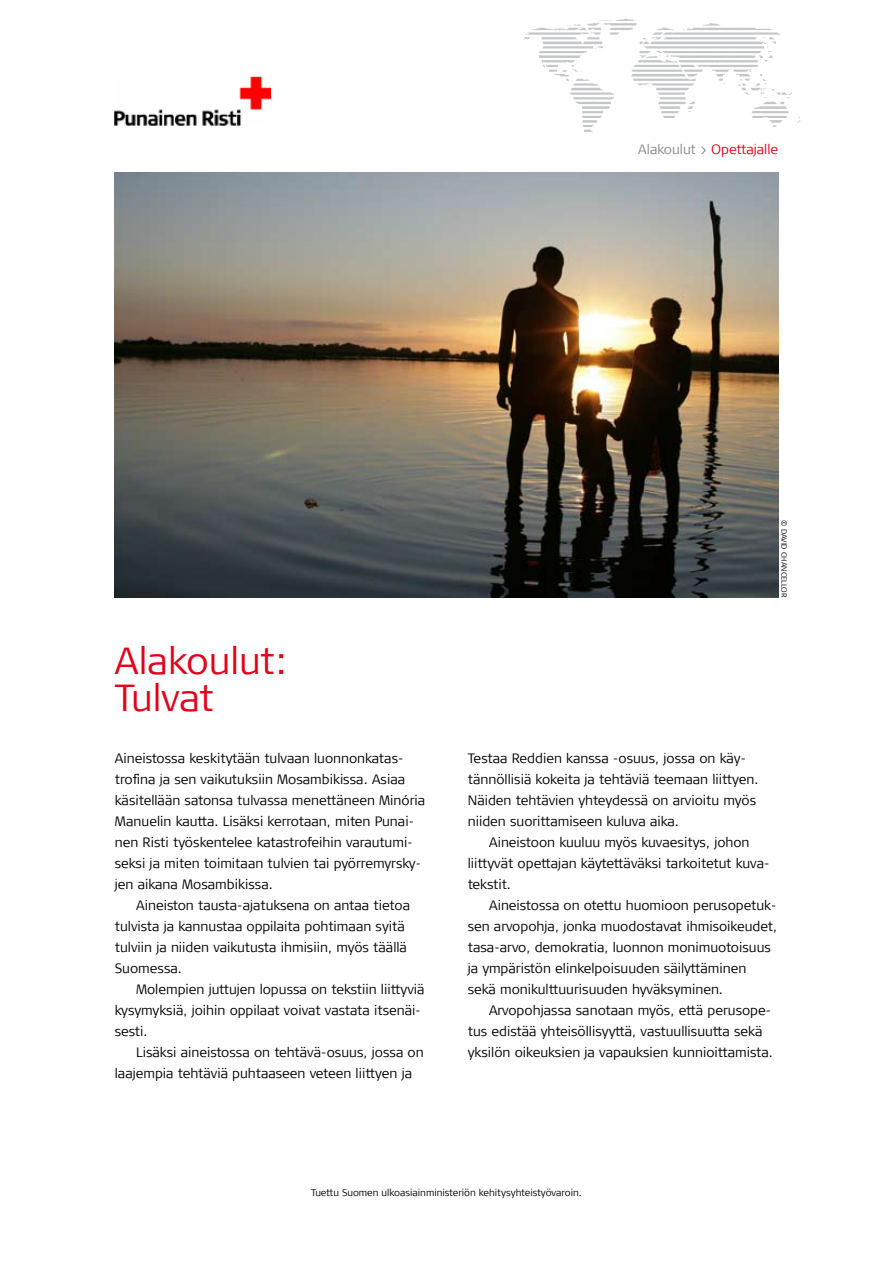
<style>
.page{position:relative;width:893px;height:1263px;background:#fff}
.page>*{position:absolute;margin:0;border:0;box-sizing:border-box;transform-origin:0 0}
.t1{font:300 37.5px/37.5px "Signa Column";color:#e2001a}
.t2{font:300 13.5px/21px "Signa Column";color:#000}
.t3{font:300 13.5px "Signa Column";color:#e2001a}
.t4{font:300 9.75px "Signa Column";color:#000}
.t5{font:300 7.5px "Signa Column";color:#000}
.s1{color:#878889}
</style>
<div class="page">
<img style="left:115px;top:172px;width:663px;height:426px">
<img style="left:115px;top:77px;width:156px;height:49px">
<img style="left:523px;top:18px;width:279px;height:114px">
<p class="t3" style="left:638px;top:141px;width:141px"><span class="s1">Alakoulut &gt;</span> Opettajalle</p>
<h1 class="t1" style="left:115px;top:642px;width:173px">Alakoulut:<br>Tulvat</h1>
<p class="t2" style="left:115px;top:748px;width:312px">Aineistossa keskitytään tulvaan luonnonkatas&shy;trofina ja sen vaikutuksiin Mosambikissa. Asiaa käsitellään satonsa tulvassa menettäneen Minória Manuelin kautta. Lisäksi kerrotaan, miten Punai&shy;nen Risti työskentelee katastrofeihin varautumi&shy;seksi ja miten toimitaan tulvien tai pyörremyrsky&shy;jen aikana Mosambikissa.</p>
<p class="t2" style="left:115px;top:895px;width:297px;text-indent:21px">Aineiston tausta-ajatuksena on antaa tietoa tulvista ja kannustaa oppilaita pohtimaan syitä tulviin ja niiden vaikutusta ihmisiin, myös täällä Suomessa.</p>
<p class="t2" style="left:115px;top:979px;width:311px;text-indent:21px">Molempien juttujen lopussa on tekstiin liittyviä kysymyksiä, joihin oppilaat voivat vastata itsenäi&shy;sesti.</p>
<p class="t2" style="left:115px;top:1042px;width:310px;text-indent:21px">Lisäksi aineistossa on tehtävä-osuus, jossa on laajempia tehtäviä puhtaaseen veteen liittyen ja</p>
<p class="t5" style="left:788px;top:520px;width:78px;rotate:90deg">© David Chancellor</p>
<p class="t2" style="left:468px;top:747px;width:292px">Testaa Reddien kanssa -osuus, jossa on käy&shy;tännöllisiä kokeita ja tehtäviä teemaan liittyen.<br>Näiden tehtävien yhteydessä on arvioitu myös niiden suorittamiseen kuluva aika.</p>
<p class="t2" style="left:468px;top:831px;width:303px;text-indent:21px">Aineistoon kuuluu myös kuvaesitys, johon liittyvät opettajan käytettäväksi tarkoitetut kuva&shy;tekstit.</p>
<p class="t2" style="left:468px;top:894px;width:311px;text-indent:21px">Aineistossa on otettu huomioon perusopetuk&shy;sen arvopohja, jonka muodostavat ihmisoikeudet, tasa-arvo, demokratia, luonnon monimuotoisuus ja ympäristön elinkelpoisuuden säilyttäminen sekä monikulttuurisuuden hyväksyminen.</p>
<p class="t2" style="left:468px;top:999px;width:307px;text-indent:21px">Arvopohjassa sanotaan myös, että perusope&shy;tus edistää yhteisöllisyyttä, vastuullisuutta sekä yksilön oikeuksien ja vapauksien kunnioittamista.</p>
<p class="t4" style="left:311px;top:1187px;width:272px">Tuettu Suomen ulkoasiainministeriön kehitysyhteistyövaroin.</p>
</div>
